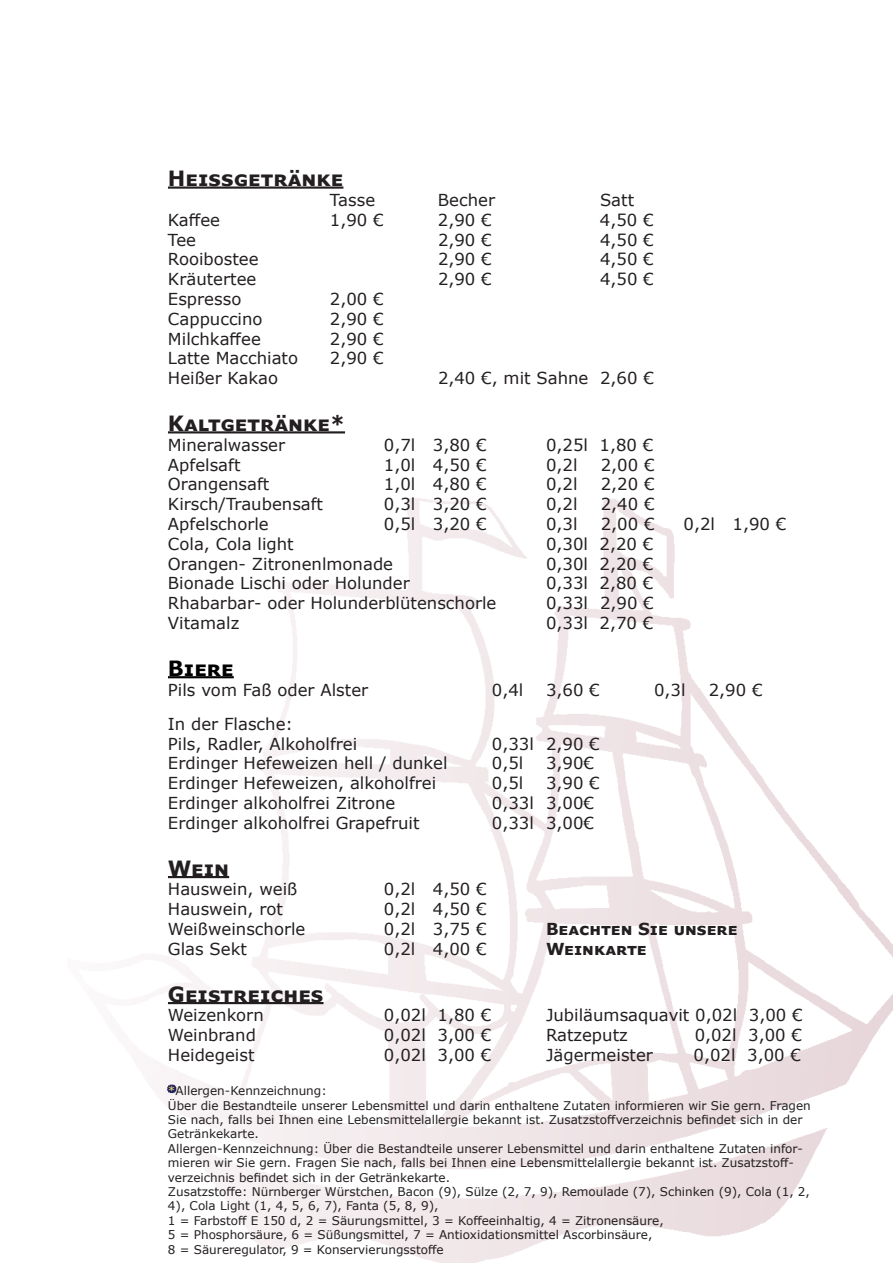
<style>
.page{position:relative;width:893px;height:1263px;background:#fff}
.page>*{position:absolute;margin:0;border:0;box-sizing:border-box;transform-origin:0 0}
.t1{font:700 21px "Verdana";color:#231f20}
.t2{font:700 21px "Verdana";color:#000}
.t3{font:16.5px "Verdana";color:#231f20}
.t4{font:700 16.5px "Verdana";color:#231f20}
.t5{font:12px/14.4px "Verdana";color:#231f20}
.s1{color:#ede27f}
</style>
<div class="page">
<img style="left:168px;top:498px;width:725px;height:765px">
<hr style="left:168px;top:186px;width:175px;height:3px;background:#231f20">
<hr style="left:168px;top:431px;width:177px;height:2px;background:#231f20">
<hr style="left:168px;top:676px;width:66px;height:2px;background:#000">
<hr style="left:168px;top:876px;width:61px;height:2px;background:#231f20">
<hr style="left:168px;top:1002px;width:156px;height:2px;background:#231f20">
<svg style="left:166px;top:1083px;width:13px;height:12px"></svg>
<p class="t1" style="left:168px;top:164px;width:177px">Heissgetränke</p>
<p class="t3" style="left:330px;top:189px;width:47px">Tasse</p>
<p class="t3" style="left:438px;top:189px;width:59px">Becher</p>
<p class="t3" style="left:600px;top:189px;width:36px">Satt</p>
<p class="t3" style="left:168px;top:208px;width:54px">Kaffee</p>
<p class="t3" style="left:330px;top:208px;width:55px">1,90 €</p>
<p class="t3" style="left:438px;top:208px;width:55px">2,90 €</p>
<p class="t3" style="left:600px;top:208px;width:55px">4,50 €</p>
<p class="t3" style="left:168px;top:228px;width:30px">Tee</p>
<p class="t3" style="left:438px;top:228px;width:55px">2,90 €</p>
<p class="t3" style="left:600px;top:228px;width:55px">4,50 €</p>
<p class="t3" style="left:168px;top:248px;width:92px">Rooibostee</p>
<p class="t3" style="left:438px;top:248px;width:55px">2,90 €</p>
<p class="t3" style="left:600px;top:248px;width:55px">4,50 €</p>
<p class="t3" style="left:168px;top:268px;width:90px">Kräutertee</p>
<p class="t3" style="left:438px;top:268px;width:55px">2,90 €</p>
<p class="t3" style="left:600px;top:268px;width:55px">4,50 €</p>
<p class="t3" style="left:168px;top:288px;width:75px">Espresso</p>
<p class="t3" style="left:330px;top:288px;width:55px">2,00 €</p>
<p class="t3" style="left:168px;top:307px;width:96px">Cappuccino</p>
<p class="t3" style="left:330px;top:307px;width:55px">2,90 €</p>
<p class="t3" style="left:168px;top:327px;width:94px">Milchkaffee</p>
<p class="t3" style="left:330px;top:327px;width:55px">2,90 €</p>
<p class="t3" style="left:168px;top:347px;width:132px">Latte Macchiato</p>
<p class="t3" style="left:330px;top:347px;width:55px">2,90 €</p>
<p class="t3" style="left:168px;top:367px;width:112px">Heißer Kakao</p>
<p class="t3" style="left:438px;top:367px;width:217px">2,40 €, mit Sahne 2,60 €</p>
<p class="t1" style="left:168px;top:408px;width:179px">Kaltgetränke*</p>
<p class="t3" style="left:168px;top:433px;width:119px">Mineralwasser</p>
<p class="t3" style="left:384px;top:433px;width:104px">0,7l 3,80 €</p>
<p class="t3" style="left:546px;top:433px;width:109px">0,25l 1,80 €</p>
<p class="t3" style="left:168px;top:453px;width:74px">Apfelsaft</p>
<p class="t3" style="left:384px;top:453px;width:104px">1,0l 4,50 €</p>
<p class="t3" style="left:546px;top:453px;width:33px">0,2l</p>
<p class="t3" style="left:601px;top:453px;width:55px">2,00 €</p>
<p class="t3" style="left:168px;top:473px;width:103px">Orangensaft</p>
<p class="t3" style="left:384px;top:473px;width:104px">1,0l 4,80 €</p>
<p class="t3" style="left:546px;top:473px;width:33px">0,2l</p>
<p class="t3" style="left:601px;top:473px;width:55px">2,20 €</p>
<p class="t3" style="left:168px;top:493px;width:157px">Kirsch/Traubensaft</p>
<p class="t3" style="left:384px;top:493px;width:104px">0,3l 3,20 €</p>
<p class="t3" style="left:546px;top:493px;width:33px">0,2l</p>
<p class="t3" style="left:601px;top:493px;width:55px">2,40 €</p>
<p class="t3" style="left:168px;top:513px;width:102px">Apfelschorle</p>
<p class="t3" style="left:384px;top:513px;width:104px">0,5l 3,20 €</p>
<p class="t3" style="left:546px;top:513px;width:33px">0,3l</p>
<p class="t3" style="left:601px;top:513px;width:55px">2,00 €</p>
<p class="t3" style="left:684px;top:513px;width:104px">0,2l 1,90 €</p>
<p class="t3" style="left:168px;top:532px;width:127px">Cola, Cola light</p>
<p class="t3" style="left:546px;top:532px;width:109px">0,30l 2,20 €</p>
<p class="t3" style="left:168px;top:552px;width:227px">Orangen- Zitronenlmonade</p>
<p class="t3" style="left:546px;top:552px;width:109px">0,30l 2,20 €</p>
<p class="t3" style="left:168px;top:572px;width:243px">Bionade Lischi oder Holunder</p>
<p class="t3" style="left:546px;top:572px;width:109px">0,33l 2,80 €</p>
<p class="t3" style="left:168px;top:592px;width:330px">Rhabarbar- oder Holunderblütenschorle</p>
<p class="t3" style="left:546px;top:592px;width:109px">0,33l 2,90 €</p>
<p class="t3" style="left:168px;top:612px;width:73px">Vitamalz</p>
<p class="t3" style="left:546px;top:612px;width:109px">0,33l 2,70 €</p>
<p class="t2" style="left:168px;top:653px;width:67px">Biere</p>
<p class="t3" style="left:168px;top:678px;width:202px">Pils vom Faß oder Alster</p>
<p class="t3" style="left:492px;top:678px;width:33px">0,4l</p>
<p class="t3" style="left:546px;top:678px;width:55px">3,60 €</p>
<p class="t3" style="left:654px;top:678px;width:33px">0,3l</p>
<p class="t3" style="left:709px;top:678px;width:55px">2,90 €</p>
<p class="t3" style="left:168px;top:712px;width:127px">In der Flasche:</p>
<p class="t3" style="left:168px;top:732px;width:191px">Pils, Radler, Alkoholfrei</p>
<p class="t3" style="left:492px;top:732px;width:109px">0,33l 2,90 €</p>
<p class="t3" style="left:168px;top:752px;width:281px">Erdinger Hefeweizen hell / dunkel</p>
<p class="t3" style="left:492px;top:752px;width:33px">0,5l</p>
<p class="t3" style="left:546px;top:752px;width:49px">3,90€</p>
<p class="t3" style="left:168px;top:772px;width:270px">Erdinger Hefeweizen, alkoholfrei</p>
<p class="t3" style="left:492px;top:772px;width:33px">0,5l</p>
<p class="t3" style="left:546px;top:772px;width:55px">3,90 €</p>
<p class="t3" style="left:168px;top:792px;width:229px">Erdinger alkoholfrei Zitrone</p>
<p class="t3" style="left:492px;top:792px;width:103px">0,33l 3,00€</p>
<p class="t3" style="left:168px;top:811px;width:253px">Erdinger alkoholfrei Grapefruit</p>
<p class="t3" style="left:492px;top:811px;width:103px">0,33l 3,00€</p>
<p class="t1" style="left:168px;top:853px;width:63px">Wein</p>
<p class="t3" style="left:168px;top:878px;width:131px">Hauswein, weiß</p>
<p class="t3" style="left:384px;top:878px;width:104px">0,2l 4,50 €</p>
<p class="t3" style="left:168px;top:898px;width:117px">Hauswein, rot</p>
<p class="t3" style="left:384px;top:898px;width:104px">0,2l 4,50 €</p>
<p class="t3" style="left:168px;top:918px;width:139px">Weißweinschorle</p>
<p class="t3" style="left:384px;top:918px;width:104px">0,2l 3,75 €</p>
<p class="t4" style="left:546px;top:917px;width:193px">Beachten Sie unsere</p>
<p class="t3" style="left:168px;top:937px;width:81px">Glas Sekt</p>
<p class="t3" style="left:384px;top:937px;width:104px">0,2l 4,00 €</p>
<p class="t4" style="left:546px;top:937px;width:102px">Weinkarte</p>
<p class="t1" style="left:168px;top:979px;width:157px">Geistreiches</p>
<p class="t3" style="left:168px;top:1004px;width:97px">Weizenkorn</p>
<p class="t3" style="left:384px;top:1004px;width:109px">0,02l 1,80 €</p>
<p class="t3" style="left:546px;top:1004px;width:258px">Jubiläumsaquavit 0,02l 3,00 €</p>
<p class="t3" style="left:168px;top:1024px;width:89px">Weinbrand</p>
<p class="t3" style="left:384px;top:1024px;width:109px">0,02l 3,00 €</p>
<p class="t3" style="left:546px;top:1024px;width:83px">Ratzeputz</p>
<p class="t3" style="left:695px;top:1024px;width:109px">0,02l 3,00 €</p>
<p class="t3" style="left:168px;top:1044px;width:88px">Heidegeist</p>
<p class="t3" style="left:384px;top:1044px;width:109px">0,02l 3,00 €</p>
<p class="t3" style="left:546px;top:1044px;width:108px">Jägermeister</p>
<p class="t3" style="left:694px;top:1044px;width:109px">0,02l 3,00 €</p>
<p class="t5" style="left:168px;top:1083px;width:160px"><span class="s1">*</span>Allergen-Kennzeichnung:</p>
<p class="t5" style="left:168px;top:1098px;width:644px">Über die Bestandteile unserer Lebensmittel und darin enthaltene Zutaten informieren wir Sie gern. Fragen<br>Sie nach, falls bei Ihnen eine Lebensmittelallergie bekannt ist. Zusatzstoffverzeichnis befindet sich in der<br>Getränkekarte.</p>
<p class="t5" style="left:168px;top:1141px;width:636px">Allergen-Kennzeichnung: Über die Bestandteile unserer Lebensmittel und darin enthaltene Zutaten infor&shy;mieren wir Sie gern. Fragen Sie nach, falls bei Ihnen eine Lebensmittelallergie bekannt ist. Zusatzstoff&shy;verzeichnis befindet sich in der Getränkekarte.</p>
<p class="t5" style="left:168px;top:1184px;width:643px">Zusatzstoffe: Nürnberger Würstchen, Bacon (9), Sülze (2, 7, 9), Remoulade (7), Schinken (9), Cola (1, 2,<br>4), Cola Light (1, 4, 5, 6, 7), Fanta (5, 8, 9),</p>
<p class="t5" style="left:168px;top:1213px;width:497px">1 = Farbstoff E 150 d, 2 = Säurungsmittel, 3 = Koffeeinhaltig, 4 = Zitronensäure,</p>
<p class="t5" style="left:168px;top:1227px;width:486px">5 = Phosphorsäure, 6 = Süßungsmittel, 7 = Antioxidationsmittel Ascorbinsäure,</p>
<p class="t5" style="left:168px;top:1242px;width:277px">8 = Säureregulator, 9 = Konservierungsstoffe</p>
</div>
